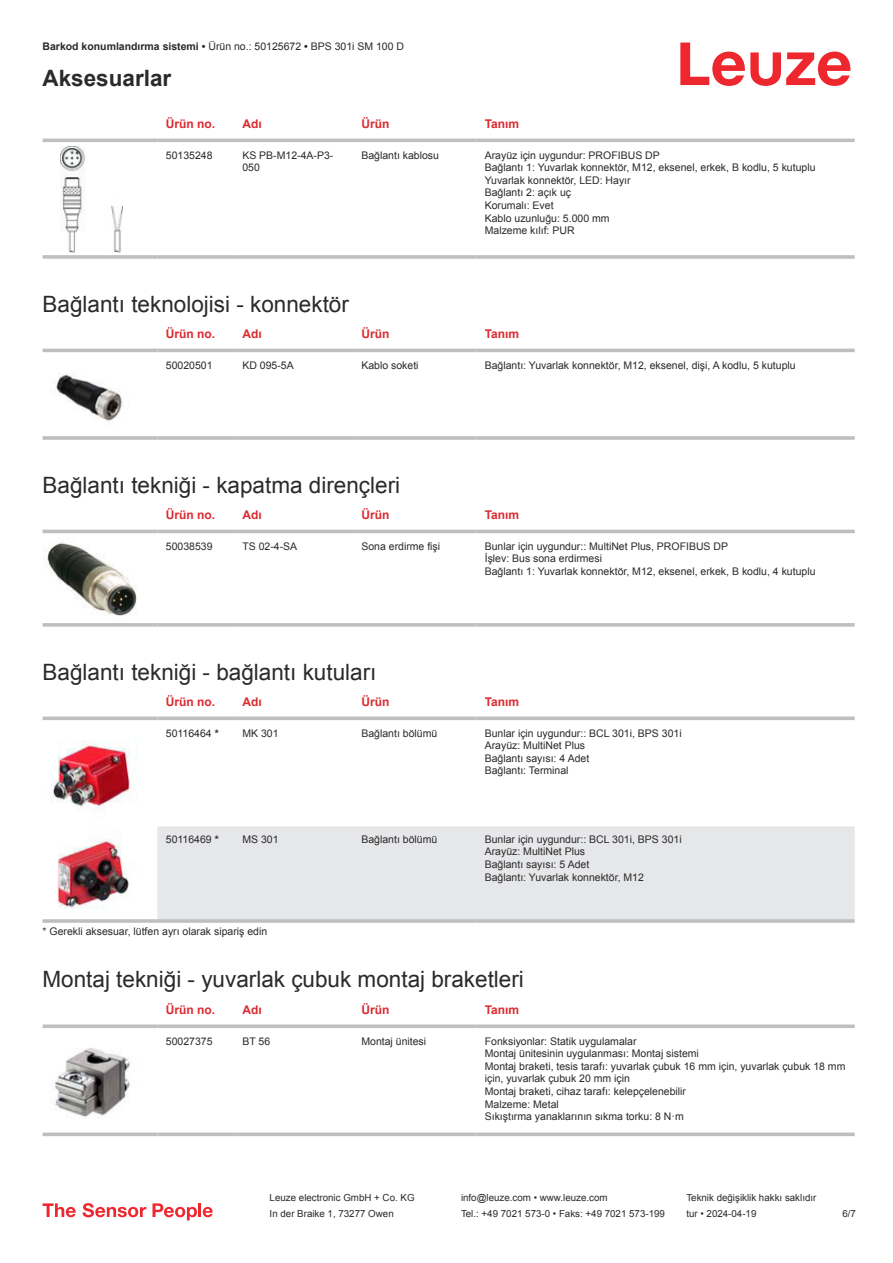
<style>
.page{position:relative;width:893px;height:1263px;background:#fff}
.page>*{position:absolute;margin:0;border:0;box-sizing:border-box;transform-origin:0 0}
.t1{font:22.5px "Arial";color:#2b292a}
.t2{font:700 22.5px "Arial";color:#2b292a}
.t3{font:700 12px "Arial";color:#db2a30}
.t4{font:10.5px/12.6px "Arial";color:#2b292a}
.t5{font:9.75px "Arial";color:#2b292a}
.s1{font-weight:700}
</style>
<div class="page">
<svg style="left:680px;top:43px;width:170px;height:43px"></svg>
<svg style="left:43px;top:138px;width:812px;height:1px"></svg>
<hr style="left:43px;top:139px;width:114px;height:3px;background:#bdbfc1">
<hr style="left:157px;top:139px;width:77px;height:3px;background:#bdbfc1">
<hr style="left:234px;top:139px;width:119px;height:3px;background:#bdbfc1">
<hr style="left:353px;top:139px;width:123px;height:3px;background:#bdbfc1">
<hr style="left:476px;top:139px;width:379px;height:3px;background:#bdbfc1">
<svg style="left:43px;top:255px;width:114px;height:4px"></svg>
<hr style="left:157px;top:255px;width:77px;height:4px;background:#c7c8ca">
<hr style="left:234px;top:255px;width:119px;height:4px;background:#bdbfc1">
<svg style="left:353px;top:255px;width:123px;height:4px"></svg>
<hr style="left:476px;top:255px;width:379px;height:4px;background:#c7c8ca">
<img style="left:60px;top:146px;width:63px;height:107px">
<svg style="left:43px;top:348px;width:812px;height:5px;fill:#efeff0"></svg>
<hr style="left:43px;top:349px;width:114px;height:3px;background:#bdbfc1">
<hr style="left:157px;top:349px;width:77px;height:3px;background:#bdbfc1">
<hr style="left:234px;top:349px;width:119px;height:3px;background:#bdbfc1">
<hr style="left:353px;top:349px;width:123px;height:3px;background:#bdbfc1">
<hr style="left:476px;top:349px;width:379px;height:3px;background:#bdbfc1">
<hr style="left:43px;top:436px;width:114px;height:4px;background:#bdbfc1">
<hr style="left:157px;top:436px;width:77px;height:4px;background:#c8cacb">
<hr style="left:234px;top:436px;width:119px;height:4px;background:#c3c5c6">
<hr style="left:353px;top:436px;width:123px;height:4px;background:#bdbfc1">
<hr style="left:476px;top:436px;width:379px;height:4px;background:#c8cacb">
<img style="left:56px;top:374px;width:67px;height:48px">
<div style="left:43px;top:529px;width:812px;height:5px;background:#efeff0"></div>
<hr style="left:43px;top:530px;width:114px;height:3px;background:#bdbfc1">
<hr style="left:157px;top:530px;width:77px;height:3px;background:#bdbfc1">
<hr style="left:234px;top:530px;width:119px;height:3px;background:#bdbfc1">
<hr style="left:353px;top:530px;width:123px;height:3px;background:#bdbfc1">
<hr style="left:476px;top:530px;width:379px;height:3px;background:#bdbfc1">
<svg style="left:43px;top:623px;width:114px;height:4px"></svg>
<svg style="left:157px;top:623px;width:77px;height:4px"></svg>
<svg style="left:234px;top:623px;width:119px;height:4px"></svg>
<svg style="left:353px;top:623px;width:123px;height:4px"></svg>
<svg style="left:476px;top:623px;width:379px;height:4px;fill:#c1c3c5"></svg>
<img style="left:44px;top:537px;width:93px;height:79px">
<div style="left:157px;top:826px;width:698px;height:93px;background:#e6e7e9"></div>
<svg style="left:43px;top:716px;width:114px;height:4px"></svg>
<svg style="left:157px;top:716px;width:77px;height:4px"></svg>
<svg style="left:234px;top:716px;width:119px;height:4px"></svg>
<svg style="left:353px;top:716px;width:123px;height:4px"></svg>
<svg style="left:476px;top:716px;width:379px;height:4px;fill:#bdbfc1"></svg>
<hr style="left:43px;top:919px;width:114px;height:4px;background:#c3c5c7">
<hr style="left:157px;top:919px;width:77px;height:4px;background:#c6c7c9">
<hr style="left:234px;top:919px;width:119px;height:4px;background:#bdbfc1">
<hr style="left:353px;top:919px;width:123px;height:4px;background:#bdbfc1">
<hr style="left:476px;top:919px;width:379px;height:4px;background:#c6c7c9">
<img style="left:51px;top:740px;width:86px;height:71px">
<img style="left:57px;top:833px;width:72px;height:76px">
<svg style="left:43px;top:1136px;width:811px;height:1px"></svg>
<svg style="left:43px;top:1024px;width:114px;height:4px"></svg>
<svg style="left:157px;top:1024px;width:77px;height:4px"></svg>
<svg style="left:234px;top:1024px;width:119px;height:4px"></svg>
<svg style="left:353px;top:1024px;width:123px;height:4px"></svg>
<svg style="left:476px;top:1024px;width:379px;height:4px;fill:#bdbfc1"></svg>
<svg style="left:43px;top:1132px;width:114px;height:4px"></svg>
<svg style="left:157px;top:1132px;width:77px;height:4px"></svg>
<svg style="left:234px;top:1132px;width:119px;height:4px"></svg>
<svg style="left:353px;top:1132px;width:123px;height:4px"></svg>
<svg style="left:476px;top:1132px;width:379px;height:4px;fill:#bdbfc1"></svg>
<img style="left:53px;top:1048px;width:78px;height:70px">
<svg style="left:43px;top:1203px;width:33px;height:14px"></svg>
<svg style="left:83px;top:1203px;width:63px;height:14px"></svg>
<svg style="left:153px;top:1203px;width:44px;height:17px"></svg>
<hr style="left:198px;top:1203px;width:3px;height:14px;background:#ed272d">
<svg style="left:203px;top:1207px;width:10px;height:10px"></svg>
<p class="t4" style="left:43px;top:41px;width:363px"><span class="s1">Barkod konumlandırma sistemi •</span> Ürün no.: 50125672 <span class="s1">•</span> BPS 301i SM 100 D</p>
<h1 class="t2" style="left:43px;top:70px;width:130px">Aksesuarlar</h1>
<p class="t3" style="left:166px;top:115px;width:51px">Ürün no.</p>
<p class="t3" style="left:242px;top:115px;width:21px">Adı</p>
<p class="t3" style="left:361px;top:115px;width:29px">Ürün</p>
<p class="t3" style="left:485px;top:115px;width:36px">Tanım</p>
<p class="t4" style="left:166px;top:148px;width:48px">50135248</p>
<p class="t4" style="left:242px;top:148px;width:93px">KS PB-M12-4A-P3-<br>050</p>
<p class="t4" style="left:361px;top:148px;width:79px">Bağlantı kablosu</p>
<p class="t4" style="left:485px;top:148px;width:332px">Arayüz için uygundur: PROFIBUS DP<br>Bağlantı 1: Yuvarlak konnektör, M12, eksenel, erkek, B kodlu, 5 kutuplu<br>Yuvarlak konnektör, LED: Hayır<br>Bağlantı 2: açık uç<br>Korumalı: Evet<br>Kablo uzunluğu: 5.000 mm<br>Malzeme kılıf: PUR</p>
<h1 class="t1" style="left:43px;top:288px;width:308px">Bağlantı teknolojisi - konnektör</h1>
<p class="t3" style="left:166px;top:325px;width:51px">Ürün no.</p>
<p class="t3" style="left:242px;top:325px;width:21px">Adı</p>
<p class="t3" style="left:361px;top:325px;width:29px">Ürün</p>
<p class="t3" style="left:485px;top:325px;width:36px">Tanım</p>
<p class="t4" style="left:166px;top:360px;width:48px">50020501</p>
<p class="t4" style="left:242px;top:359px;width:53px">KD 095-5A</p>
<p class="t4" style="left:361px;top:359px;width:59px">Kablo soketi</p>
<p class="t4" style="left:485px;top:359px;width:312px">Bağlantı: Yuvarlak konnektör, M12, eksenel, dişi, A kodlu, 5 kutuplu</p>
<h1 class="t1" style="left:43px;top:469px;width:359px">Bağlantı tekniği - kapatma dirençleri</h1>
<p class="t3" style="left:166px;top:506px;width:51px">Ürün no.</p>
<p class="t3" style="left:242px;top:506px;width:21px">Adı</p>
<p class="t3" style="left:361px;top:506px;width:29px">Ürün</p>
<p class="t3" style="left:485px;top:506px;width:36px">Tanım</p>
<p class="t4" style="left:166px;top:540px;width:48px">50038539</p>
<p class="t4" style="left:242px;top:540px;width:56px">TS 02-4-SA</p>
<p class="t4" style="left:361px;top:540px;width:80px">Sona erdirme fişi</p>
<p class="t4" style="left:485px;top:540px;width:332px">Bunlar için uygundur:: MultiNet Plus, PROFIBUS DP<br>İşlev: Bus sona erdirmesi<br>Bağlantı 1: Yuvarlak konnektör, M12, eksenel, erkek, B kodlu, 4 kutuplu</p>
<h1 class="t1" style="left:43px;top:656px;width:335px">Bağlantı tekniği - bağlantı kutuları</h1>
<p class="t3" style="left:166px;top:693px;width:51px">Ürün no.</p>
<p class="t3" style="left:242px;top:693px;width:21px">Adı</p>
<p class="t3" style="left:361px;top:693px;width:29px">Ürün</p>
<p class="t3" style="left:485px;top:693px;width:36px">Tanım</p>
<p class="t4" style="left:166px;top:726px;width:54px">50116464 <span class="s1">*</span></p>
<p class="t4" style="left:242px;top:726px;width:38px">MK 301</p>
<p class="t4" style="left:361px;top:726px;width:77px">Bağlantı bölümü</p>
<p class="t4" style="left:485px;top:726px;width:198px">Bunlar için uygundur:: BCL 301i, BPS 301i<br>Arayüz: MultiNet Plus<br>Bağlantı sayısı: 4 Adet<br>Bağlantı: Terminal</p>
<p class="t4" style="left:166px;top:833px;width:54px">50116469 <span class="s1">*</span></p>
<p class="t4" style="left:242px;top:834px;width:38px">MS 301</p>
<p class="t4" style="left:361px;top:833px;width:77px">Bağlantı bölümü</p>
<p class="t4" style="left:485px;top:833px;width:198px">Bunlar için uygundur:: BCL 301i, BPS 301i<br>Arayüz: MultiNet Plus<br>Bağlantı sayısı: 5 Adet<br>Bağlantı: Yuvarlak konnektör, M12</p>
<p class="t4" style="left:43px;top:925px;width:226px">* Gerekli aksesuar, lütfen ayrı olarak sipariş edin</p>
<h1 class="t1" style="left:43px;top:964px;width:483px">Montaj tekniği - yuvarlak çubuk montaj braketleri</h1>
<p class="t3" style="left:166px;top:1001px;width:51px">Ürün no.</p>
<p class="t3" style="left:242px;top:1001px;width:21px">Adı</p>
<p class="t3" style="left:361px;top:1001px;width:29px">Ürün</p>
<p class="t3" style="left:485px;top:1001px;width:36px">Tanım</p>
<p class="t4" style="left:166px;top:1035px;width:48px">50027375</p>
<p class="t4" style="left:242px;top:1035px;width:29px">BT 56</p>
<p class="t4" style="left:361px;top:1035px;width:66px">Montaj ünitesi</p>
<p class="t4" style="left:485px;top:1034px;width:362px">Fonksiyonlar: Statik uygulamalar<br>Montaj ünitesinin uygulanması: Montaj sistemi<br>Montaj braketi, tesis tarafı: yuvarlak çubuk 16 mm için, yuvarlak çubuk 18 mm için, yuvarlak çubuk 20 mm için<br>Montaj braketi, cihaz tarafı: kelepçelenebilir<br>Malzeme: Metal<br>Sıkıştırma yanaklarının sıkma torku: 8 N·m</p>
<p class="t5" style="left:270px;top:1191px;width:146px">Leuze electronic GmbH + Co. KG</p>
<p class="t5" style="left:461px;top:1191px;width:148px">info@leuze.com • www.leuze.com</p>
<p class="t5" style="left:686px;top:1191px;width:132px">Teknik değişiklik hakkı saklıdır</p>
<p class="t5" style="left:270px;top:1207px;width:126px">In der Braike 1, 73277 Owen</p>
<p class="t5" style="left:461px;top:1207px;width:205px">Tel.: +49 7021 573-0 • Faks: +49 7021 573-199</p>
<p class="t5" style="left:686px;top:1207px;width:72px">tur • 2024-04-19</p>
<p class="t5" style="left:842px;top:1210px;width:15px">6 /7</p>
</div>
